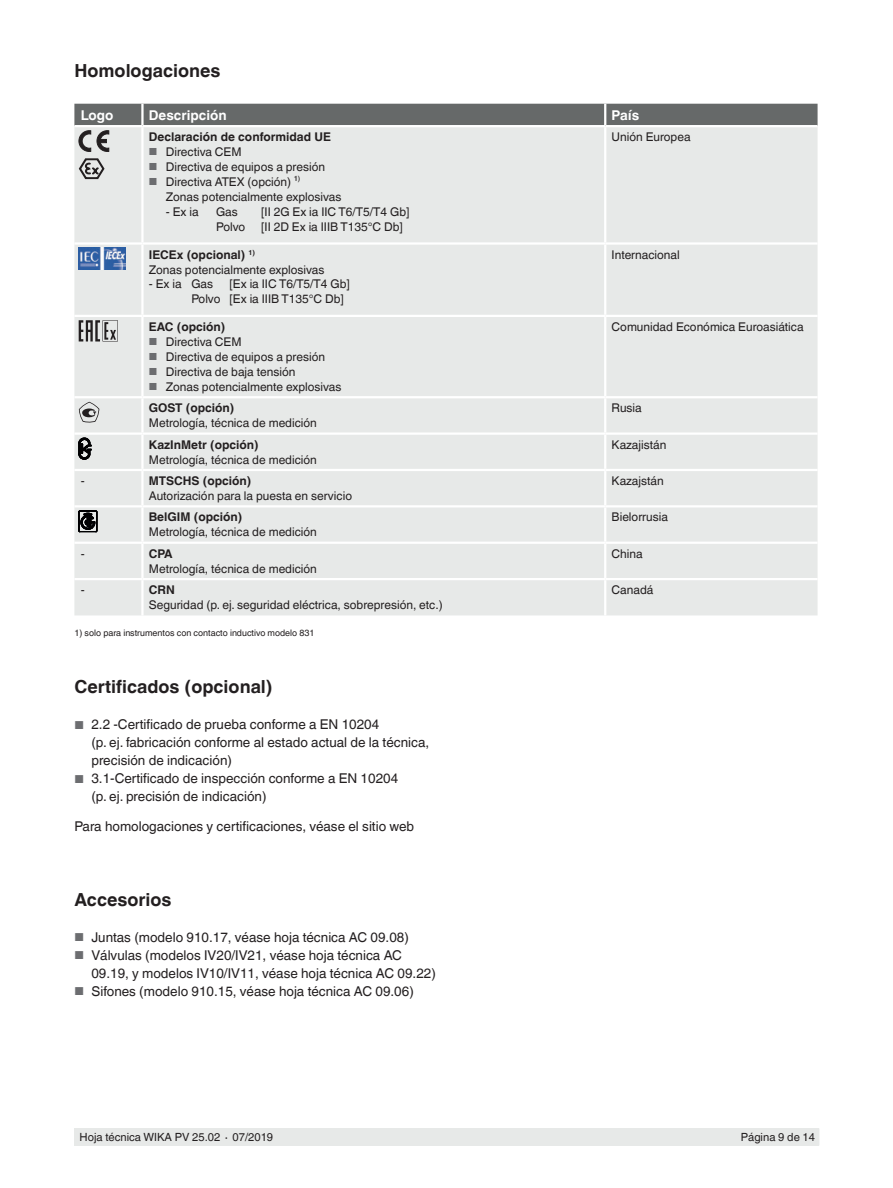
<style>
.page{position:relative;width:893px;height:1188px;background:#fff}
.page>*{position:absolute;margin:0;border:0;box-sizing:border-box;transform-origin:0 0}
.t1{font:700 18px "Helvetica World";color:#231f20}
.t2{font:13.5px/18px "Helvetica World";color:#231f20}
.t3{font:700 13.5px "Helvetica World";color:#fff}
.t4{font:12px/15px "Helvetica World";color:#231f20}
.t5{font:700 12px "Helvetica World";color:#231f20}
.t6{font:11.25px "Helvetica World";color:#231f20}
.t7{font:9px "Helvetica World";color:#231f20}
.s1{font-size:10.2px;color:#6c6d70}
.s2{font-weight:700}
.s3{font-size:11.55px;color:#6c6d70}
</style>
<div class="page">
<div style="left:75px;top:1128px;width:744px;height:17px;background:#e7e9e8"></div>
<div style="left:74px;top:151px;width:744px;height:464px;background:#e7e9e8"></div>
<hr style="left:142px;top:315px;width:463px;height:2px;background:#fff">
<hr style="left:142px;top:432px;width:463px;height:3px;background:#fff">
<hr style="left:142px;top:542px;width:463px;height:2px;background:#fff">
<hr style="left:142px;top:578px;width:463px;height:2px;background:#fff">
<hr style="left:141px;top:435px;width:3px;height:34px;background:#fff">
<hr style="left:604px;top:435px;width:2px;height:34px;background:#fff">
<hr style="left:141px;top:507px;width:3px;height:35px;background:#fff">
<hr style="left:604px;top:507px;width:2px;height:35px;background:#fff">
<hr style="left:141px;top:544px;width:3px;height:34px;background:#fff">
<hr style="left:604px;top:544px;width:2px;height:34px;background:#fff">
<hr style="left:142px;top:396px;width:463px;height:2px;background:#fff">
<hr style="left:605px;top:396px;width:213px;height:2px;background:#fff">
<hr style="left:74px;top:396px;width:68px;height:2px;background:#fff">
<hr style="left:74px;top:505px;width:68px;height:2px;background:#fff">
<hr style="left:142px;top:505px;width:463px;height:2px;background:#fff">
<hr style="left:605px;top:505px;width:213px;height:2px;background:#fff">
<hr style="left:74px;top:242px;width:68px;height:3px;background:#fff">
<hr style="left:74px;top:469px;width:68px;height:2px;background:#fff">
<hr style="left:142px;top:469px;width:463px;height:2px;background:#fff">
<hr style="left:141px;top:471px;width:3px;height:34px;background:#fff">
<hr style="left:605px;top:469px;width:213px;height:2px;background:#fff">
<hr style="left:604px;top:471px;width:2px;height:34px;background:#fff">
<hr style="left:142px;top:242px;width:463px;height:3px;background:#fff">
<hr style="left:605px;top:242px;width:213px;height:3px;background:#fff">
<hr style="left:74px;top:432px;width:68px;height:3px;background:#fff">
<hr style="left:74px;top:542px;width:68px;height:2px;background:#fff">
<hr style="left:74px;top:578px;width:68px;height:2px;background:#fff">
<hr style="left:605px;top:432px;width:213px;height:3px;background:#fff">
<hr style="left:605px;top:542px;width:213px;height:2px;background:#fff">
<hr style="left:605px;top:578px;width:213px;height:2px;background:#fff">
<hr style="left:604px;top:127px;width:2px;height:115px;background:#fff">
<hr style="left:604px;top:245px;width:2px;height:70px;background:#fff">
<hr style="left:605px;top:315px;width:213px;height:2px;background:#fff">
<hr style="left:141px;top:127px;width:3px;height:115px;background:#fff">
<hr style="left:141px;top:245px;width:3px;height:70px;background:#fff">
<hr style="left:74px;top:315px;width:68px;height:2px;background:#fff">
<hr style="left:604px;top:317px;width:2px;height:79px;background:#fff">
<hr style="left:604px;top:398px;width:2px;height:34px;background:#fff">
<hr style="left:604px;top:580px;width:2px;height:35px;background:#fff">
<hr style="left:141px;top:317px;width:3px;height:79px;background:#fff">
<hr style="left:141px;top:398px;width:3px;height:34px;background:#fff">
<hr style="left:141px;top:580px;width:3px;height:35px;background:#fff">
<svg style="left:74px;top:104px;width:744px;height:47px;background:#acaeae"></svg>
<svg style="left:79px;top:158px;width:26px;height:21px"></svg>
<img style="left:79px;top:248px;width:47px;height:21px">
<svg style="left:79px;top:320px;width:39px;height:22px"></svg>
<svg style="left:79px;top:402px;width:20px;height:21px"></svg>
<svg style="left:79px;top:438px;width:12px;height:21px"></svg>
<svg style="left:79px;top:511px;width:18px;height:21px"></svg>
<h1 class="t1" style="left:74px;top:60px;width:148px">Homologaciones</h1>
<p class="t3" style="left:81px;top:107px;width:34px">Logo</p>
<p class="t3" style="left:149px;top:107px;width:79px">Descripción</p>
<p class="t3" style="left:612px;top:107px;width:29px">País</p>
<p class="t5" style="left:149px;top:130px;width:184px">Declaración de conformidad UE</p>
<p class="t4" style="left:149px;top:144px;width:94px"><span class="s1">■</span> Directiva CEM</p>
<p class="t4" style="left:149px;top:159px;width:178px"><span class="s1">■</span> Directiva de equipos a presión</p>
<p class="t4" style="left:166px;top:174px;width:177px;text-indent:-17px"><span class="s1">■</span> Directiva ATEX (opción) ¹⁾<br>Zonas potencialmente explosivas</p>
<p class="t4" style="left:166px;top:204px;width:34px">- Ex ia</p>
<p class="t4" style="left:216px;top:204px;width:23px">Gas</p>
<p class="t4" style="left:261px;top:204px;width:150px">[II 2G Ex ia IIC T6/T5/T4 Gb]</p>
<p class="t4" style="left:216px;top:219px;width:31px">Polvo</p>
<p class="t4" style="left:261px;top:219px;width:143px">[II 2D Ex ia IIIB T135°C Db]</p>
<p class="t4" style="left:612px;top:129px;width:81px">Unión Europea</p>
<p class="t4" style="left:149px;top:247px;width:177px"><span class="s2">IECEx (opcional)</span> <sup>1)<br></sup>Zonas potencialmente explosivas</p>
<p class="t4" style="left:149px;top:276px;width:66px">- Ex ia Gas</p>
<p class="t4" style="left:191px;top:276px;width:160px;text-indent:38px">[Ex ia IIC T6/T5/T4 Gb]<br>Polvo [Ex ia IIIB T135°C Db]</p>
<p class="t5" style="left:149px;top:320px;width:78px">EAC (opción)</p>
<p class="t4" style="left:149px;top:334px;width:94px"><span class="s1">■</span> Directiva CEM</p>
<p class="t4" style="left:149px;top:349px;width:178px"><span class="s1">■</span> Directiva de equipos a presión</p>
<p class="t4" style="left:149px;top:364px;width:148px"><span class="s1">■</span> Directiva de baja tensión</p>
<p class="t4" style="left:149px;top:379px;width:194px"><span class="s1">■</span> Zonas potencialmente explosivas</p>
<p class="t5" style="left:149px;top:401px;width:87px">GOST (opción)</p>
<p class="t4" style="left:149px;top:416px;width:170px">Metrología, técnica de medición</p>
<p class="t5" style="left:149px;top:437px;width:111px">KazInMetr (opción)</p>
<p class="t4" style="left:149px;top:452px;width:170px">Metrología, técnica de medición</p>
<p class="t4" style="left:81px;top:473px;width:5px">-</p>
<p class="t5" style="left:149px;top:474px;width:104px">MTSCHS (opción)</p>
<p class="t4" style="left:149px;top:488px;width:205px">Autorización para la puesta en servicio</p>
<p class="t5" style="left:149px;top:510px;width:95px">BelGIM (opción)</p>
<p class="t4" style="left:149px;top:525px;width:170px">Metrología, técnica de medición</p>
<p class="t4" style="left:81px;top:546px;width:5px">-</p>
<p class="t5" style="left:149px;top:547px;width:25px">CPA</p>
<p class="t4" style="left:149px;top:561px;width:170px">Metrología, técnica de medición</p>
<p class="t4" style="left:81px;top:582px;width:5px">-</p>
<p class="t5" style="left:149px;top:583px;width:27px">CRN</p>
<p class="t4" style="left:149px;top:597px;width:295px">Seguridad (p. ej. seguridad eléctrica, sobrepresión, etc.)</p>
<p class="t7" style="left:74px;top:628px;width:242px">1) solo para instrumentos con contacto inductivo modelo 831</p>
<h1 class="t1" style="left:74px;top:677px;width:200px">Certificados (opcional)</h1>
<p class="t2" style="left:91px;top:716px;width:339px;text-indent:-17px"><span class="s3">■</span> 2.2 -Certificado de prueba conforme a EN 10204<br>(p. ej. fabricación conforme al estado actual de la técnica, precisión de indicación)</p>
<p class="t2" style="left:91px;top:770px;width:308px;text-indent:-17px"><span class="s3">■</span> 3.1-Certificado de inspección conforme a EN 10204 (p. ej. precisión de indicación)</p>
<p class="t2" style="left:74px;top:818px;width:341px">Para homologaciones y certificaciones, véase el sitio web</p>
<h1 class="t1" style="left:74px;top:889px;width:99px">Accesorios</h1>
<p class="t2" style="left:74px;top:928px;width:336px"><span class="s3">■</span> Juntas (modelo 910.17, véase hoja técnica AC 09.08)</p>
<p class="t2" style="left:91px;top:946px;width:346px;text-indent:-17px"><span class="s3">■</span> Válvulas (modelos IV20/IV21, véase hoja técnica AC<br>09.19, y modelos IV10/IV11, véase hoja técnica AC 09.22)</p>
<p class="t2" style="left:74px;top:982px;width:341px"><span class="s3">■</span> Sifones (modelo 910.15, véase hoja técnica AC 09.06)</p>
<p class="t4" style="left:612px;top:247px;width:70px">Internacional</p>
<p class="t4" style="left:612px;top:319px;width:194px">Comunidad Económica Euroasiática</p>
<p class="t4" style="left:612px;top:401px;width:32px">Rusia</p>
<p class="t4" style="left:612px;top:437px;width:56px">Kazajistán</p>
<p class="t4" style="left:612px;top:473px;width:54px">Kazajstán</p>
<p class="t4" style="left:612px;top:510px;width:58px">Bielorrusia</p>
<p class="t4" style="left:612px;top:546px;width:33px">China</p>
<p class="t4" style="left:612px;top:582px;width:43px">Canadá</p>
<p class="t6" style="left:80px;top:1131px;width:195px">Hoja técnica WIKA PV 25.02 ∙ 07/2019</p>
<p class="t6" style="left:741px;top:1131px;width:76px">Página 9 de 14</p>
</div>
